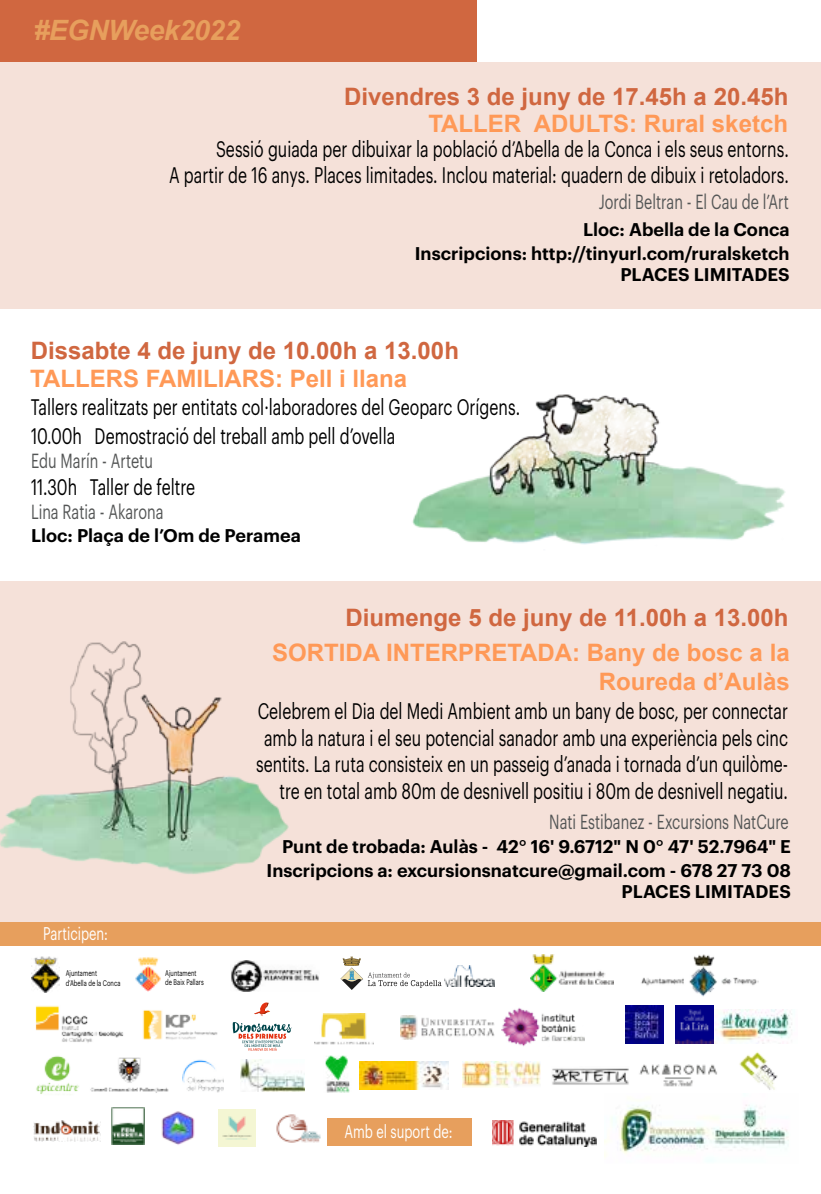
<style>
.page{position:relative;width:821px;height:1194px;background:#fff}
.page>*{position:absolute;margin:0;border:0;box-sizing:border-box;transform-origin:0 0}
.t1{font:italic 700 28px "Arial";letter-spacing:-.015em;color:#e79f5d}
.t2{font:700 24px/28.8px "Arial";color:#ff9957;text-align:right}
.t3{font:700 24px "Arial";color:#d06740}
.t4{font:22px/26.4px "Graphik";color:#000;text-align:right;scale:.72 1}
.t5{font:20px "Graphik";color:#545656;scale:.72 1}
.t6{font:600 18px/23.8px "Graphik";color:#000;text-align:right}
.t7{font:18px "Graphik";color:#fff;scale:.72 1}
.t8{font:8px/9.6px "Graphik";color:#000;scale:.72 1}
</style>
<div class="page">
<img style="left:374px;top:308px;width:447px;height:237px">
<div style="left:0;top:62px;width:821px;height:246px;background:#f5e1d9"></div>
<div style="left:0;top:581px;width:821px;height:341px;background:#f5e1d9"></div>
<div style="left:0;top:0;width:476px;height:61px;background:#d06740"></div>
<img style="left:639px;top:1064px;width:78px;height:23px">
<img style="left:552px;top:1068px;width:77px;height:17px">
<img style="left:625px;top:1005px;width:39px;height:38px">
<img style="left:33px;top:1120px;width:68px;height:21px">
<img style="left:462px;top:1061px;width:79px;height:26px">
<img style="left:641px;top:954px;width:117px;height:43px">
<img style="left:713px;top:1009px;width:79px;height:34px">
<img style="left:325px;top:1055px;width:25px;height:37px">
<img style="left:240px;top:1059px;width:64px;height:32px">
<img style="left:182px;top:1059px;width:41px;height:34px">
<img style="left:360px;top:1061px;width:89px;height:28px">
<img style="left:0;top:641px;width:289px;height:233px">
<img style="left:35px;top:1005px;width:89px;height:38px">
<img style="left:142px;top:1010px;width:76px;height:30px">
<img style="left:231px;top:960px;width:88px;height:31px">
<div style="left:328px;top:1117px;width:144px;height:28px;background:#e79f5d"></div>
<img style="left:492px;top:1120px;width:104px;height:26px">
<img style="left:605px;top:1104px;width:184px;height:57px">
<img style="left:32px;top:945px;width:28px;height:47px">
<img style="left:112px;top:1107px;width:33px;height:36px">
<svg style="left:341px;top:956px;width:101px;height:33px"></svg>
<svg style="left:254px;top:1002px;width:16px;height:14px"></svg>
<svg style="left:233px;top:1022px;width:59px;height:28px"></svg>
<img style="left:401px;top:1015px;width:93px;height:24px">
<img style="left:739px;top:1052px;width:39px;height:38px">
<img style="left:530px;top:954px;width:83px;height:37px">
<div style="left:0;top:922px;width:821px;height:23px;background:#e79f5d"></div>
<img style="left:219px;top:1109px;width:37px;height:37px">
<img style="left:161px;top:1111px;width:34px;height:34px">
<img style="left:314px;top:1013px;width:59px;height:32px">
<img style="left:501px;top:1008px;width:84px;height:38px">
<img style="left:135px;top:957px;width:26px;height:34px">
<img style="left:675px;top:1005px;width:38px;height:38px">
<img style="left:276px;top:1114px;width:45px;height:29px">
<img style="left:36px;top:1055px;width:43px;height:39px">
<img style="left:90px;top:1057px;width:79px;height:36px">
<img style="left:444px;top:965px;width:51px;height:21px">
<p class="t1" style="left:34px;top:12px;width:208px">#EGNWeek2022</p>
<p class="t3" style="left:344px;top:80px;width:446px">Divendres 3 de juny de 17.45h a 20.45h</p>
<p class="t2" style="left:428px;top:110px;width:361px">TALLER ADULTS: Rural sketch</p>
<p class="t4" style="left:169px;top:134px;width:862px">Sessió guiada per dibuixar la població d’Abella de la Conca i els seus entorns.<br>A partir de 16 anys. Places limitades. Inclou material: quadern de dibuix i retoladors.</p>
<p class="t5" style="left:599px;top:187px;width:265px">Jordi Beltran - El Cau de l’Art</p>
<p class="t6" style="left:415px;top:216px;width:376px">Lloc: Abella de la Conca<br>Inscripcions: http://tinyurl.com/ruralsketch</p>
<p class="t6" style="left:620px;top:261px;width:171px">PLACES LIMITADES</p>
<p class="t3" style="left:31px;top:333px;width:430px">Dissabte 4 de juny de 10.00h a 13.00h</p>
<p class="t2" style="left:30px;top:365px;width:378px">TALLERS FAMILIARS: Pell i llana</p>
<p class="t4" style="left:31px;top:392px;width:681px">Tallers realitzats per entitats col·laboradores del Geoparc Orígens.</p>
<p class="t4" style="left:31px;top:421px;width:507px">10.00h Demostració del treball amb pell d’ovella</p>
<p class="t5" style="left:31px;top:446px;width:171px">Edu Marín - Artetu</p>
<p class="t4" style="left:31px;top:471px;width:229px">11.30h Taller de feltre</p>
<p class="t5" style="left:31px;top:496px;width:186px">Lina Ratia - Akarona</p>
<p class="t6" style="left:31px;top:522px;width:271px">Lloc: Plaça de l’Om de Peramea</p>
<p class="t3" style="left:346px;top:600px;width:444px">Diumenge 5 de juny de 11.00h a 13.00h</p>
<p class="t2" style="left:272px;top:638px;width:519px">SORTIDA INTERPRETADA: Bany de bosc a la<br>Roureda d’Aulàs</p>
<p class="t4" style="left:256px;top:696px;width:740px">Celebrem el Dia del Medi Ambient amb un bany de bosc, per connectar amb la natura i el seu potencial sanador amb una experiència pels cinc sentits. La ruta consisteix en un passeig d’anada i tornada d’un quilòme&shy;tre en total amb 80m de desnivell positiu i 80m de desnivell negatiu.</p>
<p class="t5" style="left:549px;top:806px;width:334px">Nati Estibanez - Excursions NatCure</p>
<p class="t6" style="left:282px;top:833px;width:510px">Punt de trobada: Aulàs - 42° 16' 9.6712" N 0° 47' 52.7964" E</p>
<p class="t7" style="left:43px;top:919px;width:92px">Participen:</p>
<p class="t8" style="left:66px;top:967px;width:78px">Ajuntament<br>d’Abella de la Conca</p>
<p class="t8" style="left:165px;top:967px;width:55px">Ajuntament de Baix Pallars</p>
<p class="t6" style="left:267px;top:857px;width:526px;line-height:21.6px">Inscripcions a: excursionsnatcure@gmail.com - 678 27 73 08<br>PLACES LIMITADES</p>
<p class="t7" style="left:344px;top:1117px;width:152px">Amb el suport de:</p>
</div>
